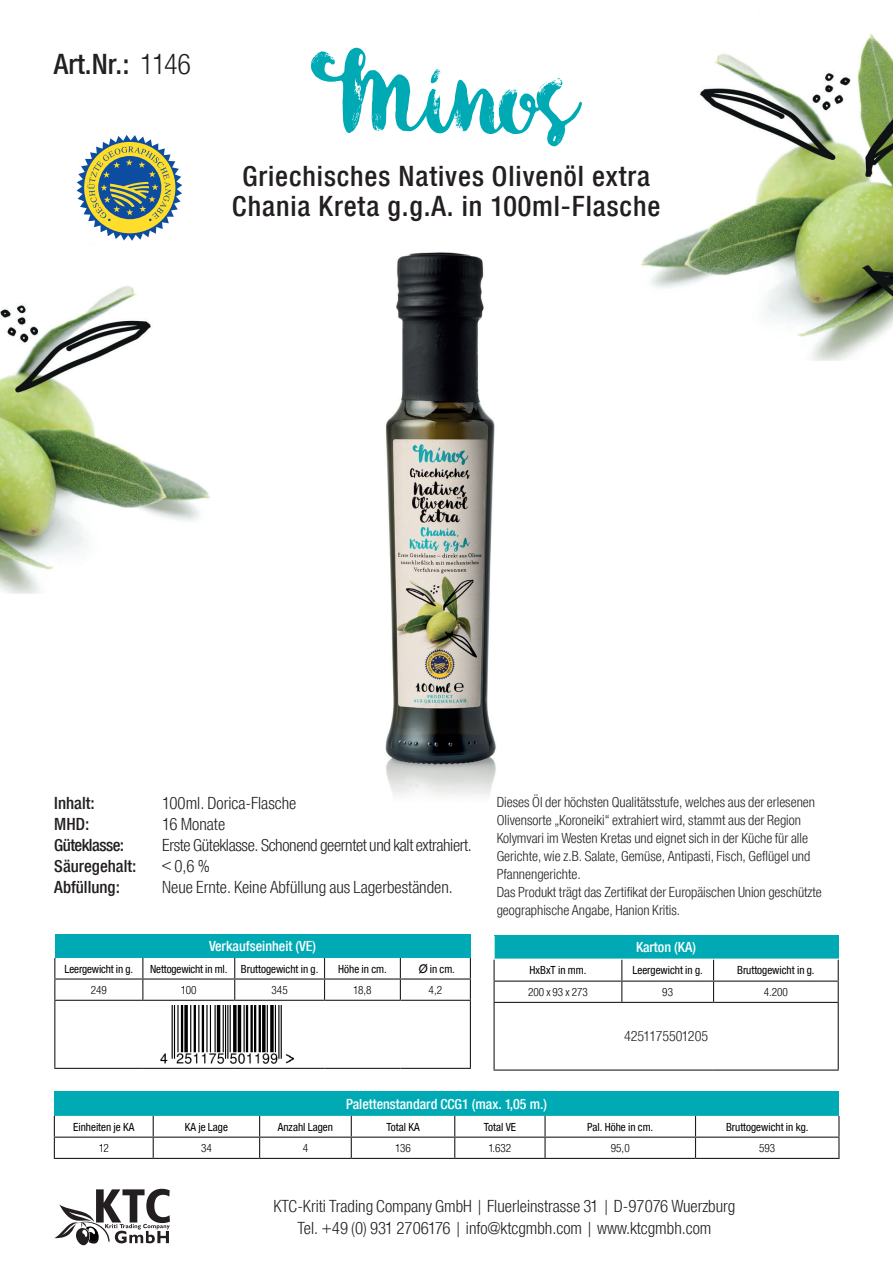
<style>
.page{position:relative;width:893px;height:1263px;background:#fff}
.page>*{position:absolute;margin:0;border:0;box-sizing:border-box;transform-origin:0 0}
.t1{font:500 30px/30px "CF Helvetica Cond";letter-spacing:.03em;color:#231f20;text-align:center}
.t2{font:300 18px/21.6px "CF Helvetica Cond";color:#231f20;text-align:center}
.t3{font:300 18px "CF Helvetica Cond";letter-spacing:-.02em;color:#231f20}
.t4{font:500 18px "CF Helvetica Cond";color:#231f20}
.t5{font:500 18px "CF Helvetica Cond";letter-spacing:-.03em;color:#231f20}
.t6{font:300 15px/18px "CF Helvetica Cond";color:#231f20}
.t7{font:500 15px "CF Helvetica Cond";color:#fff}
.t8{font:12px "CF Helvetica Cond";color:#000001}
.t9{font:300 12px "CF Helvetica Cond";color:#000001}
.s1{font-weight:300}
.s2{font-family:"Arial";font-style:italic}
</style>
<div class="page">
<img style="left:385px;top:146px;width:171px;height:650px">
<div style="left:55px;top:934px;width:415px;height:24px;background:#00aab5"></div>
<svg style="left:55px;top:958px;width:415px;height:110px"></svg>
<hr style="left:54px;top:978px;width:89px;height:1px;background:#231f20">
<svg style="left:54px;top:958px;width:1px;height:42px"></svg>
<hr style="left:143px;top:978px;width:92px;height:1px;background:#231f20">
<svg style="left:142px;top:958px;width:1px;height:42px"></svg>
<hr style="left:235px;top:978px;width:90px;height:1px;background:#231f20">
<svg style="left:234px;top:958px;width:1px;height:42px"></svg>
<hr style="left:325px;top:978px;width:75px;height:1px;background:#231f20">
<svg style="left:324px;top:958px;width:1px;height:42px"></svg>
<hr style="left:400px;top:978px;width:71px;height:1px;background:#231f20">
<hr style="left:54px;top:1000px;width:89px;height:1px;background:#231f20">
<hr style="left:54px;top:1001px;width:1px;height:67px;background:#231f20">
<hr style="left:143px;top:1000px;width:92px;height:1px;background:#231f20">
<hr style="left:235px;top:1000px;width:90px;height:1px;background:#231f20">
<hr style="left:325px;top:1000px;width:75px;height:1px;background:#231f20">
<hr style="left:54px;top:1068px;width:89px;height:1px;background:#231f20">
<hr style="left:143px;top:1068px;width:92px;height:1px;background:#231f20">
<hr style="left:235px;top:1068px;width:90px;height:1px;background:#231f20">
<hr style="left:325px;top:1068px;width:75px;height:1px;background:#231f20">
<hr style="left:400px;top:1068px;width:71px;height:1px;background:#231f20">
<svg style="left:400px;top:958px;width:1px;height:42px"></svg>
<hr style="left:400px;top:1000px;width:71px;height:1px;background:#231f20">
<svg style="left:470px;top:958px;width:1px;height:42px"></svg>
<hr style="left:470px;top:1001px;width:1px;height:67px;background:#231f20">
<img style="left:641px;top:33px;width:252px;height:328px">
<img style="left:0;top:286px;width:210px;height:308px">
<svg style="left:311px;top:48px;width:271px;height:98px"></svg>
<div style="left:494px;top:935px;width:344px;height:24px;background:#00aab5"></div>
<hr style="left:493px;top:936px;width:2px;height:22px;background:#fff">
<hr style="left:493px;top:958px;width:129px;height:2px;background:#fff">
<hr style="left:622px;top:958px;width:91px;height:2px;background:#fff">
<hr style="left:713px;top:958px;width:126px;height:2px;background:#fff">
<hr style="left:493px;top:960px;width:2px;height:20px;background:#231f20">
<hr style="left:493px;top:980px;width:129px;height:2px;background:#231f20">
<hr style="left:493px;top:982px;width:2px;height:20px;background:#231f20">
<hr style="left:493px;top:1002px;width:129px;height:1px;background:#231f20">
<hr style="left:493px;top:1003px;width:2px;height:66px;background:#231f20">
<hr style="left:493px;top:1069px;width:129px;height:2px;background:#231f20">
<hr style="left:622px;top:1069px;width:91px;height:2px;background:#231f20">
<hr style="left:713px;top:1069px;width:126px;height:2px;background:#231f20">
<svg style="left:494px;top:959px;width:345px;height:111px"></svg>
<hr style="left:838px;top:1003px;width:1px;height:66px;background:#231f20">
<div style="left:54px;top:1092px;width:785px;height:24px;background:#00aab5"></div>
<svg style="left:54px;top:1116px;width:785px;height:42px"></svg>
<hr style="left:54px;top:1158px;width:99px;height:1px;background:#231f20">
<hr style="left:153px;top:1158px;width:107px;height:1px;background:#231f20">
<hr style="left:260px;top:1158px;width:91px;height:1px;background:#231f20">
<hr style="left:351px;top:1158px;width:104px;height:1px;background:#231f20">
<hr style="left:455px;top:1158px;width:90px;height:1px;background:#231f20">
<hr style="left:545px;top:1158px;width:150px;height:1px;background:#231f20">
<hr style="left:695px;top:1158px;width:144px;height:1px;background:#231f20">
<svg style="left:77px;top:135px;width:105px;height:106px"></svg>
<svg style="left:54px;top:1189px;width:116px;height:56px"></svg>
<img style="left:161px;top:1005px;width:133px;height:58px">
<h1 class="t1" style="left:54px;top:49px;width:139px">Art.Nr.: <span class="s1">1146</span></h1>
<h1 class="t1" style="left:232px;top:161px;width:430px">Griechisches Natives Olivenöl extra<br>Chania Kreta g.g.A. in 100ml-Flasche</h1>
<p class="t4" style="left:54px;top:794px;width:42px">Inhalt:</p>
<p class="t2" style="left:162px;top:792px;width:136px">100ml. Dorica-Flasche</p>
<p class="t4" style="left:54px;top:815px;width:37px">MHD:</p>
<p class="t2" style="left:162px;top:813px;width:64px">16 Monate</p>
<p class="t5" style="left:54px;top:836px;width:72px">Güteklasse:</p>
<p class="t3" style="left:162px;top:836px;width:311px">Erste Güteklasse. Schonend geerntet und kalt extrahiert.</p>
<p class="t4" style="left:54px;top:857px;width:84px">Säuregehalt:</p>
<p class="t2" style="left:162px;top:855px;width:49px">&lt; 0,6 %</p>
<p class="t4" style="left:54px;top:878px;width:67px">Abfüllung:</p>
<p class="t2" style="left:162px;top:876px;width:292px">Neue Ernte. Keine Abfüllung aus Lagerbeständen.</p>
<p class="t6" style="left:497px;top:793px;width:327px">Dieses Öl der höchsten Qualitätsstufe, welches aus der erlesenen Olivensorte „Koroneiki“ extrahiert wird, stammt aus der Region Kolymvari im Westen Kretas und eignet sich in der Küche für alle Gerichte, wie z.B. Salate, Gemüse, Antipasti, Fisch, Geflügel und Pfannengerichte.<br>Das Produkt trägt das Zertifikat der Europäischen Union geschützte geographische Angabe, Hanion Kritis.</p>
<p class="t7" style="left:209px;top:938px;width:109px">Verkaufseinheit (VE)</p>
<p class="t7" style="left:636px;top:939px;width:61px">Karton (KA)</p>
<p class="t8" style="left:65px;top:962px;width:70px">Leergewicht in g.</p>
<p class="t8" style="left:150px;top:962px;width:170px">Nettogewicht in ml. Bruttogewicht in g.</p>
<p class="t8" style="left:338px;top:962px;width:50px">Höhe in cm.</p>
<p class="t8" style="left:418px;top:962px;width:38px"><span class="s2">Ø</span> in cm.</p>
<p class="t9" style="left:91px;top:983px;width:18px">249</p>
<p class="t9" style="left:181px;top:983px;width:17px">100</p>
<p class="t9" style="left:272px;top:983px;width:18px">345</p>
<p class="t9" style="left:353px;top:983px;width:20px">18,8</p>
<p class="t9" style="left:429px;top:983px;width:15px">4,2</p>
<p class="t8" style="left:530px;top:964px;width:58px">HxBxT in mm.</p>
<p class="t8" style="left:632px;top:964px;width:72px">Leergewicht in g.</p>
<p class="t8" style="left:737px;top:964px;width:79px">Bruttogewicht in g.</p>
<p class="t9" style="left:528px;top:985px;width:61px">200 x 93 x 273</p>
<p class="t9" style="left:662px;top:985px;width:12px">93</p>
<p class="t9" style="left:764px;top:985px;width:26px">4.200</p>
<p class="t6" style="left:624px;top:1027px;width:86px">4251175501205</p>
<p class="t7" style="left:346px;top:1096px;width:203px">Palettenstandard CCG1 (max. 1,05 m.)</p>
<p class="t8" style="left:73px;top:1120px;width:62px">Einheiten je KA</p>
<p class="t8" style="left:185px;top:1120px;width:45px">KA je Lage</p>
<p class="t8" style="left:278px;top:1120px;width:57px">Anzahl Lagen</p>
<p class="t8" style="left:386px;top:1120px;width:35px">Total KA</p>
<p class="t8" style="left:484px;top:1120px;width:34px">Total VE</p>
<p class="t8" style="left:587px;top:1120px;width:67px">Pal. Höhe in cm.</p>
<p class="t8" style="left:726px;top:1120px;width:84px">Bruttogewicht in kg.</p>
<p class="t9" style="left:99px;top:1141px;width:12px">12</p>
<p class="t9" style="left:201px;top:1141px;width:12px">34</p>
<p class="t9" style="left:303px;top:1141px;width:7px">4</p>
<p class="t9" style="left:395px;top:1141px;width:17px">136</p>
<p class="t9" style="left:488px;top:1141px;width:24px">1.632</p>
<p class="t9" style="left:611px;top:1141px;width:20px">95,0</p>
<p class="t9" style="left:759px;top:1141px;width:18px">593</p>
<p class="t2" style="left:273px;top:1195px;width:463px">KTC-Kriti Trading Company GmbH | Fluerleinstrasse 31 | D-97076 Wuerzburg<br>Tel. +49 (0) 931 2706176 | info@ktcgmbh.com | www.ktcgmbh.com</p>
</div>
